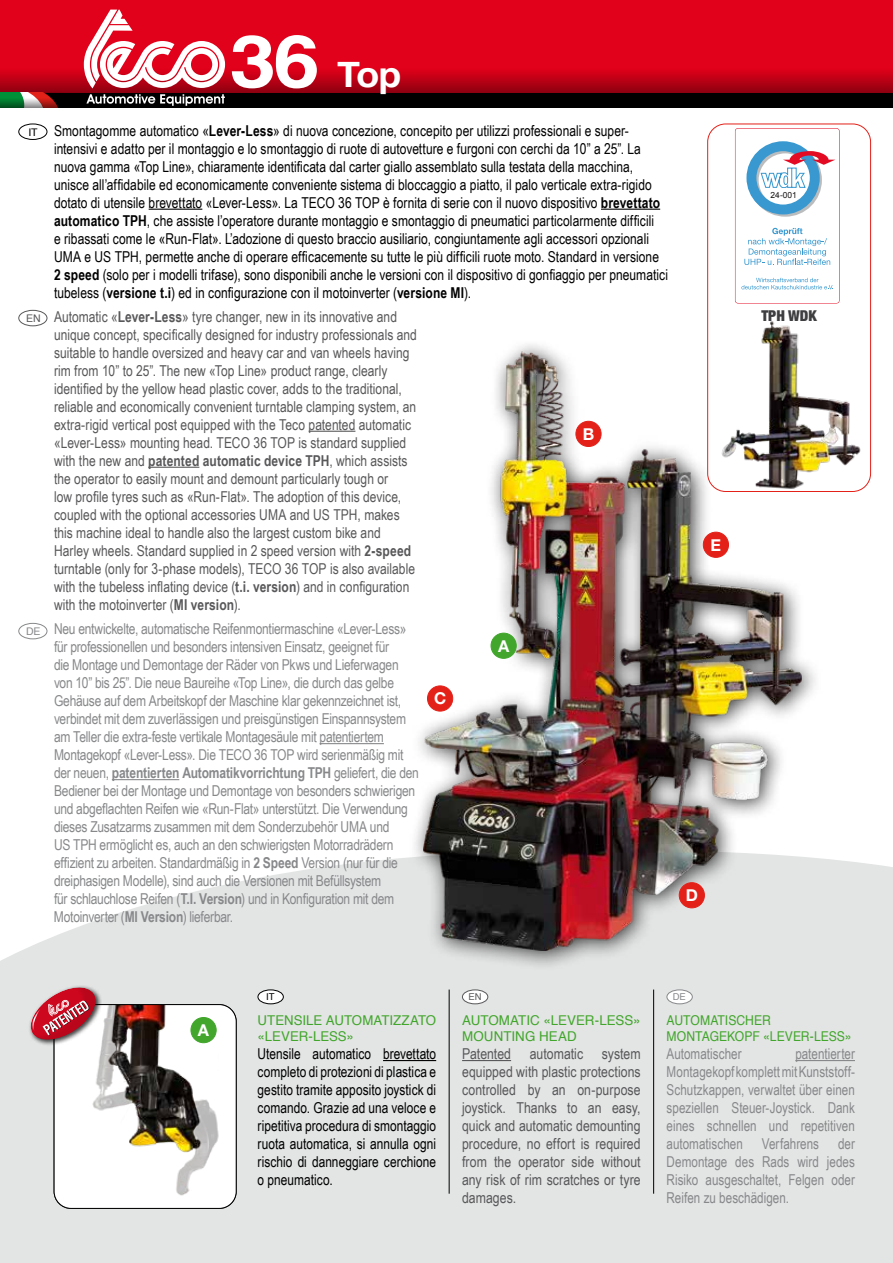
<style>
.page{position:relative;width:893px;height:1263px;background:#fff}
.page>*{position:absolute;margin:0;border:0;box-sizing:border-box;transform-origin:0 0}
.t1{font:700 34.95px "Helvetica";color:#fff;scale:1.07 1}
.t2{font:700 16.35px "Helvetica Neue LT Std";color:#fff}
.t3{font:15px/18px "Arial Narrow";color:#000}
.t4{font:15px/18px "Arial Narrow";letter-spacing:.005em;color:#58585a}
.t5{font:15px/18px "Arial Narrow";letter-spacing:-.015em;color:#87888a}
.t6{font:15px/18px "Arial Narrow";letter-spacing:-.015em;color:#87888a;text-align:justify;scale:.95 1}
.t7{font:900 condensed 15px "Helvetica Neue LT Std";color:#3e3d40}
.t8{font:13.5px/16.2px "Helvetica";color:#41a62b}
.t9{font:13.5px/16.2px "Helvetica";color:#41a62b;scale:.9 1}
.t10{font:10.5px "Helvetica";color:#000}
.t11{font:10.5px "Helvetica";color:#58585a}
.t12{font:10.5px "Helvetica";color:#87888a}
.t13{font:9.45px "Helvetica";color:#000}
.t14{font:9.45px "Helvetica";color:#87888a}
.t15{font:9.45px "Helvetica";color:#58585a}
.t16{font:8.4px "Arial";color:#161312}
.s1{font-size:72.75px}
.s2{font-weight:700}
</style>
<div class="page">
<div style="left:0;top:857px;width:893px;height:406px;background:#e3e4e4"></div>
<div style="left:0;top:0;width:893px;height:68px;background:#e2011a"></div>
<svg style="left:225px;top:68px;width:668px;height:25px;background:#b80014"></svg>
<div style="left:0;top:93px;width:893px;height:15px;background:#000"></div>
<svg style="left:0;top:10px;width:225px;height:98px"></svg>
<div style="left:408px;top:338px;width:415px;height:634px;background:#000;opacity:.75"></div>
<img style="left:423px;top:352px;width:379px;height:599px">
<div style="left:679px;top:883px;width:25px;height:25px;background:#e32119;border-radius:50%"></div>
<div style="left:679px;top:882px;width:26px;height:26px;border:1px solid #e32119;border-radius:50%"></div>
<div style="left:576px;top:421px;width:25px;height:25px;background:#e32119;border-radius:50%"></div>
<div style="left:576px;top:421px;width:25px;height:26px;border:1px solid #e32119;border-radius:50%"></div>
<div style="left:427px;top:686px;width:26px;height:25px;background:#e32119;border-radius:50%"></div>
<div style="left:427px;top:686px;width:26px;height:25px;border:1px solid #e32119;border-radius:50%"></div>
<div style="left:703px;top:532px;width:25px;height:25px;background:#e32119;border-radius:50%"></div>
<div style="left:703px;top:532px;width:26px;height:25px;border:1px solid #e32119;border-radius:50%"></div>
<div style="left:491px;top:633px;width:25px;height:25px;background:#41a62b;border-radius:50%"></div>
<div style="left:491px;top:633px;width:25px;height:25px;border:1px solid #41a62b;border-radius:50%"></div>
<svg style="left:735px;top:128px;width:105px;height:175px"></svg>
<div style="left:707px;top:124px;width:164px;height:368px;border:1px solid #e32119;border-radius:18px"></div>
<img style="left:716px;top:321px;width:147px;height:169px">
<div style="left:54px;top:1004px;width:182px;height:204px;background:#fff;border-radius:17px"></div>
<img style="left:92px;top:1006px;width:127px;height:190px">
<div style="left:54px;top:1004px;width:182px;height:204px;border:1px solid #000;border-radius:17px"></div>
<svg style="left:20px;top:976px;width:87px;height:77px"></svg>
<div style="left:191px;top:1017px;width:25px;height:26px;background:#41a62b;border-radius:50%"></div>
<div style="left:191px;top:1017px;width:25px;height:26px;border:1px solid #41a62b;border-radius:50%"></div>
<div style="left:18px;top:124px;width:29px;height:16px;border:1px solid #000;border-radius:50%"></div>
<div style="left:18px;top:310px;width:29px;height:16px;border:1px solid #58585a;border-radius:50%"></div>
<div style="left:18px;top:623px;width:29px;height:16px;border:1px solid #87888a;border-radius:50%"></div>
<hr style="left:149px;top:209px;width:53px;height:1px;background:#000">
<hr style="left:601px;top:209px;width:59px;height:1px;background:#000">
<hr style="left:309px;top:431px;width:46px;height:1px;background:#58585a">
<hr style="left:148px;top:467px;width:51px;height:1px;background:#58585a">
<hr style="left:320px;top:743px;width:64px;height:1px;background:#87888a">
<hr style="left:112px;top:779px;width:67px;height:1px;background:#87888a">
<hr style="left:449px;top:989px;width:1px;height:205px;background:#000">
<hr style="left:653px;top:989px;width:1px;height:205px;background:#000">
<hr style="left:795px;top:1060px;width:60px;height:1px;background:#87888a">
<div style="left:667px;top:990px;width:25px;height:14px;background:#fff;border-radius:50%"></div>
<div style="left:667px;top:989px;width:26px;height:15px;border:1px solid #87888a;border-radius:50%"></div>
<div style="left:258px;top:990px;width:25px;height:14px;background:#fff;border-radius:50%"></div>
<div style="left:258px;top:989px;width:26px;height:15px;border:1px solid #000;border-radius:50%"></div>
<hr style="left:383px;top:1060px;width:53px;height:1px;background:#000">
<div style="left:462px;top:990px;width:26px;height:14px;background:#fff;border-radius:50%"></div>
<div style="left:462px;top:989px;width:26px;height:15px;border:1px solid #58585a;border-radius:50%"></div>
<hr style="left:462px;top:1060px;width:49px;height:1px;background:#58585a">
<p class="t10" style="left:28px;top:124px;width:11px">IT</p>
<p class="t11" style="left:26px;top:310px;width:16px">EN</p>
<p class="t12" style="left:26px;top:623px;width:16px">DE</p>
<h1 class="t1" style="left:230px;top:47px;width:162px"><span class="s1">36</span> Top</h1>
<p class="t3" style="left:54px;top:121px;width:615px">Smontagomme automatico «<span class="s2">Lever-Less</span>» di nuova concezione, concepito per utilizzi professionali e super&shy;intensivi e adatto per il montaggio e lo smontaggio di ruote di autovetture e furgoni con cerchi da 10” a 25”. La nuova gamma «Top Line», chiaramente identificata dal carter giallo assemblato sulla testata della macchina, unisce all’affidabile ed economicamente conveniente sistema di bloccaggio a piatto, il palo verticale extra-rigido dotato di utensile brevettato «Lever-Less». La TECO 36 TOP è fornita di serie con il nuovo dispositivo <span class="s2">brevettato automatico TPH</span>, che assiste l’operatore durante montaggio e smontaggio di pneumatici particolarmente difficili<br>e ribassati come le «Run-Flat». L’adozione di questo braccio ausiliario, congiuntamente agli accessori opzionali UMA e US TPH, permette anche di operare efficacemente su tutte le più difficili ruote moto. Standard in versione <span class="s2">2 speed</span> (solo per i modelli trifase), sono disponibili anche le versioni con il dispositivo di gonfiaggio per pneumatici tubeless (<span class="s2">versione t.i</span>) ed in configurazione con il motoinverter (<span class="s2">versione MI</span>).</p>
<p class="t4" style="left:54px;top:307px;width:364px">Automatic «<span class="s2">Lever-Less</span>» tyre changer, new in its innovative and unique concept, specifically designed for industry professionals and suitable to handle oversized and heavy car and van wheels having rim from 10” to 25”. The new «Top Line» product range, clearly identified by the yellow head plastic cover, adds to the traditional, reliable and economically convenient turntable clamping system, an extra-rigid vertical post equipped with the Teco patented automatic «Lever-Less» mounting head. TECO 36 TOP is standard supplied with the new and <span class="s2">patented automatic device TPH</span>, which assists the operator to easily mount and demount particularly tough or<br>low profile tyres such as «Run-Flat». The adoption of this device, coupled with the optional accessories UMA and US TPH, makes this machine ideal to handle also the largest custom bike and Harley wheels. Standard supplied in 2 speed version with <span class="s2">2-speed </span>turntable (only for 3-phase models), TECO 36 TOP is also available with the tubeless inflating device (<span class="s2">t.i. version</span>) and in configuration with the motoinverter (<span class="s2">MI version</span>).</p>
<p class="t5" style="left:54px;top:619px;width:366px">Neu entwickelte, automatische Reifenmontiermaschine «Lever-Less» für professionellen und besonders intensiven Einsatz, geeignet für<br>die Montage und Demontage der Räder von Pkws und Lieferwagen von 10” bis 25”. Die neue Baureihe «Top Line», die durch das gelbe Gehäuse auf dem Arbeitskopf der Maschine klar gekennzeichnet ist, verbindet mit dem zuverlässigen und preisgünstigen Einspannsystem am Teller die extra-feste vertikale Montagesäule mit patentiertem Montagekopf «Lever-Less». Die TECO 36 TOP wird serienmäßig mit der neuen, <span class="s2">patentierten Automatikvorrichtung TPH</span> geliefert, die den Bediener bei der Montage und Demontage von besonders schwierigen und abgeflachten Reifen wie «Run-Flat» unterstützt. Die Verwendung dieses Zusatzarms zusammen mit dem Sonderzubehör UMA und<br>US TPH ermöglicht es, auch an den schwierigsten Motorradrädern effizient zu arbeiten. Standardmäßig in <span class="s2">2 Speed</span> Version (nur für die dreiphasigen Modelle), sind auch die Versionen mit Befüllsystem<br>für schlauchlose Reifen (<span class="s2">T.I. Version</span>) und in Konfiguration mit dem Motoinverter (<span class="s2">MI Version</span>) lieferbar.</p>
<p class="t2" style="left:583px;top:424px;width:13px">B</p>
<p class="t2" style="left:498px;top:636px;width:13px">A</p>
<p class="t2" style="left:434px;top:688px;width:14px">C</p>
<p class="t2" style="left:711px;top:535px;width:12px">E</p>
<p class="t2" style="left:686px;top:885px;width:14px">D</p>
<p class="t16" style="left:771px;top:189px;width:28px">24-001</p>
<p class="t7" style="left:761px;top:306px;width:57px">TPH WDK</p>
<p class="t2" style="left:198px;top:1020px;width:13px">A</p>
<p class="t13" style="left:266px;top:989px;width:10px">IT</p>
<p class="t14" style="left:673px;top:990px;width:15px">DE</p>
<p class="t8" style="left:258px;top:1012px;width:180px">UTENSILE AUTOMATIZZATO «LEVER-LESS»</p>
<p class="t3" style="left:258px;top:1044px;width:180px;text-align:justify">Utensile automatico brevettato completo di protezioni di plastica e gestito tramite apposito joystick di comando. Grazie ad una veloce e ripetitiva procedura di smontaggio ruota automatica, si annulla ogni rischio di danneggiare cerchione o pneumatico.</p>
<p class="t15" style="left:469px;top:990px;width:15px">EN</p>
<p class="t8" style="left:462px;top:1012px;width:180px">AUTOMATIC «LEVER-LESS»<br>MOUNTING HEAD</p>
<p class="t4" style="left:462px;top:1044px;width:180px;text-align:justify">Patented automatic system equipped with plastic protections controlled by an on-purpose joystick. Thanks to an easy, quick and automatic demounting procedure, no effort is required from the operator side without any risk of rim scratches or tyre damages.</p>
<p class="t9" style="left:667px;top:1012px;width:207px">AUTOMATISCHER<br>MONTAGEKOPF «LEVER-LESS»</p>
<p class="t6" style="left:667px;top:1044px;width:80px">Automatischer</p>
<p class="t6" style="left:667px;top:1044px;width:200px;text-indent:129px">patentierter Montagekopf komplett mit Kunststoff-Schutzkappen, verwaltet über einen speziellen Steuer-Joystick. Dank eines schnellen und repetitiven automatischen</p>
<p class="t6" style="left:762px;top:1134px;width:62px">Verfahrens</p>
<p class="t6" style="left:667px;top:1134px;width:200px;text-indent:171px">der Demontage des Rads wird jedes Risiko ausgeschaltet, Felgen oder Reifen zu beschädigen.</p>
</div>
